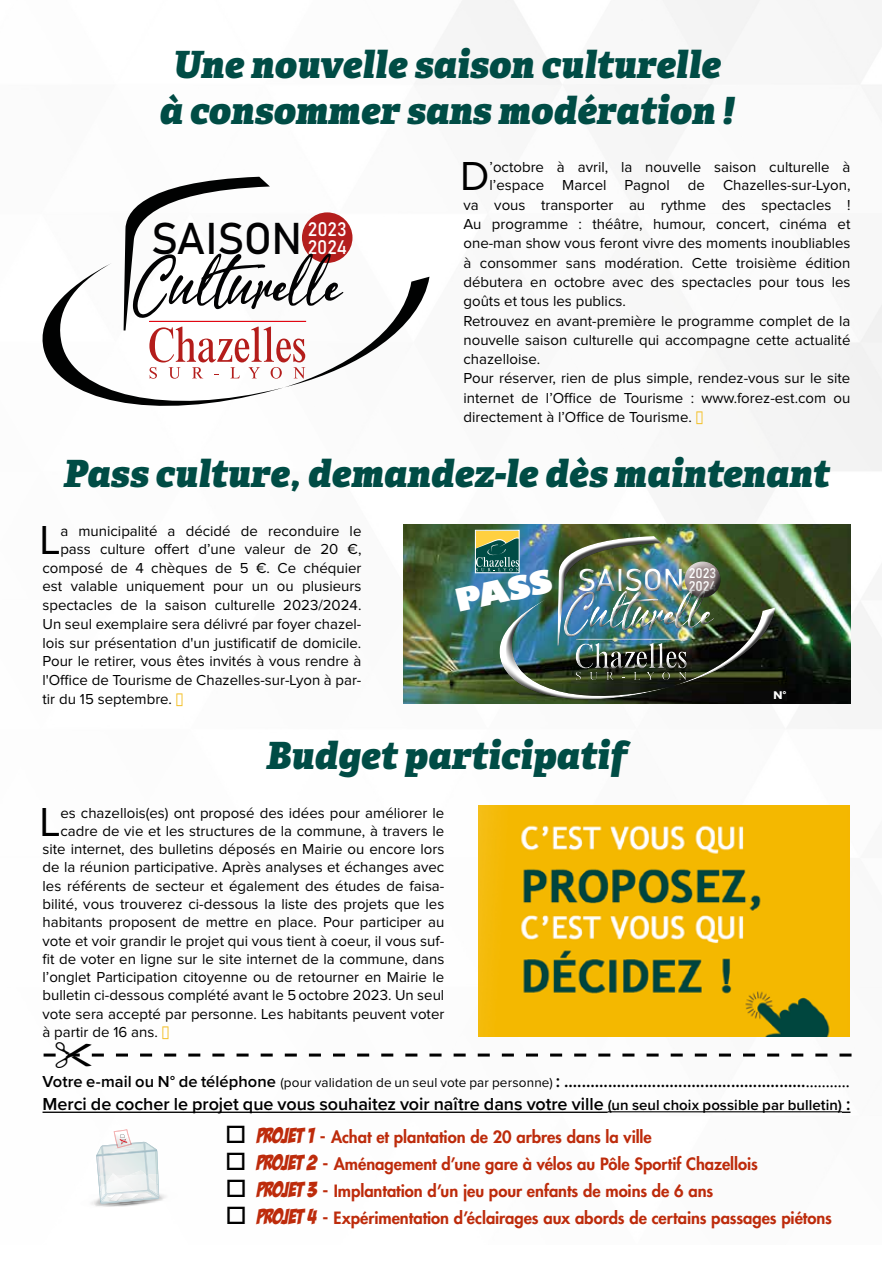
<style>
.page{position:relative;width:893px;height:1263px;background:#fff}
.page>*{position:absolute;margin:0;border:0;box-sizing:border-box;transform-origin:0 0}
.t1{font:105.75px "Jolly DEMO";color:#020203}
.t2{font:75.3px "Jolly DEMO";color:#fff}
.t3{font:43.95px "Bahnschrift";letter-spacing:-.01em;color:#020203}
.t4{font:42px "Proxima Nova";color:#000}
.t5{font:italic 800 37.5px/45.8px "Adelle";color:#004c45;text-align:center}
.t6{font:31.35px "Bahnschrift";letter-spacing:-.01em;color:#fff}
.t7{font:800 30.75px "Gill Sans";color:#fff}
.t8{font:19.35px/18.1px "Bahnschrift";letter-spacing:-.005em;color:#fff;scale:.95 1}
.t9{font:600 18px/22.5px "Proxima Nova";letter-spacing:-.005em;color:#000}
.t10{font:800 16.5px "Futura LT";color:#bd2b0b}
.t11{font:15px "Proxima Nova";color:#000}
.t12{font:13.8px/12.9px "Bahnschrift";letter-spacing:-.005em;color:#fff;scale:.95 1}
.t13{font:700 10.2px "Futura LT";color:#fff}
.s1{color:#f3bd1e}
.s2{font-size:16.5px}
.s3{font-weight:400;font-size:13.5px}
.s4{font-family:"Futura LT";font-weight:400}
.s5{font-size:15px}
.s6{color:#000}
.s7{font-family:"Bada Boom BB";font-weight:400;font-size:21px}
.s8{font-size:18px}
</style>
<div class="page">
<img style="left:42px;top:0;width:839px;height:1113px">
<svg style="left:43px;top:177px;width:386px;height:229px"></svg>
<img style="left:403px;top:524px;width:447px;height:179px">
<div style="left:498px;top:537px;width:285px;height:166px;background:#000;opacity:.75"></div>
<img style="left:476px;top:531px;width:299px;height:172px">
<div style="left:475px;top:530px;width:45px;height:43px;border:1px solid #fff"></div>
<svg style="left:403px;top:715px;width:6px;height:14px"></svg>
<svg style="left:852px;top:724px;width:4px;height:5px"></svg>
<img style="left:478px;top:806px;width:372px;height:231px">
<hr style="left:43px;top:1111px;width:565px;height:2px;background:#000">
<hr style="left:608px;top:1111px;width:234px;height:1px;background:#000">
<svg style="left:842px;top:1111px;width:8px;height:2px"></svg>
<img style="left:93px;top:1193px;width:73px;height:13px">
<svg style="left:96px;top:1129px;width:64px;height:75px"></svg>
<svg style="left:44px;top:1041px;width:807px;height:26px"></svg>
<h3 class="t5" style="left:159px;top:42px;width:576px">Une nouvelle saison culturelle à consommer sans modération !</h3>
<h3 class="t4" style="left:460px;top:153px;width:31px">D</h3>
<p class="t11" style="left:490px;top:159px;width:362px">’octobre à avril, la nouvelle saison culturelle à</p>
<p class="t11" style="left:490px;top:177px;width:362px">l’espace Marcel Pagnol de Chazelles-sur-Lyon,</p>
<p class="t11" style="left:463px;top:196px;width:388px">va vous transporter au rythme des spectacles !</p>
<p class="t11" style="left:463px;top:216px;width:388px">Au programme : théâtre, humour, concert, cinéma et</p>
<p class="t11" style="left:463px;top:235px;width:388px">one-man show vous feront vivre des moments inoubliables</p>
<p class="t11" style="left:463px;top:254px;width:388px">à consommer sans modération. Cette troisième édition</p>
<p class="t11" style="left:463px;top:274px;width:388px">débutera en octobre avec des spectacles pour tous les</p>
<p class="t11" style="left:463px;top:293px;width:164px">goûts et tous les publics.</p>
<p class="t11" style="left:463px;top:312px;width:388px">Retrouvez en avant-première le programme complet de la</p>
<p class="t11" style="left:463px;top:331px;width:388px">nouvelle saison culturelle qui accompagne cette actualité</p>
<p class="t11" style="left:463px;top:351px;width:78px">chazelloise.</p>
<p class="t11" style="left:463px;top:370px;width:388px">Pour réserver, rien de plus simple, rendez-vous sur le site</p>
<p class="t11" style="left:463px;top:389px;width:388px">internet de l’Office de Tourisme : www.forez-est.com ou</p>
<p class="t11" style="left:463px;top:409px;width:241px">directement à l’Office de Tourisme. <span class="s1">■</span></p>
<h3 class="t3" style="left:151px;top:205px;width:153px">SAISON</h3>
<p class="t8" style="left:308px;top:218px;width:43px">2023<br>2024</p>
<h1 class="t1" style="left:133px;top:246px;width:210px">Culturelle</h1>
<h3 class="t5" style="left:63px;top:451px;width:768px">Pass culture, demandez-le dès maintenant</h3>
<h3 class="t4" style="left:40px;top:517px;width:22px">L</h3>
<p class="t11" style="left:60px;top:523px;width:303px">a municipalité a décidé de reconduire le</p>
<p class="t11" style="left:60px;top:541px;width:303px">pass culture offert d’une valeur de 20 €,</p>
<p class="t11" style="left:43px;top:559px;width:320px">composé de 4 chèques de 5 €. Ce chéquier</p>
<p class="t11" style="left:43px;top:578px;width:320px">est valable uniquement pour un ou plusieurs</p>
<p class="t11" style="left:43px;top:597px;width:320px">spectacles de la saison culturelle 2023/2024.</p>
<p class="t11" style="left:43px;top:615px;width:320px">Un seul exemplaire sera délivré par foyer chazel-</p>
<p class="t11" style="left:43px;top:634px;width:320px">lois sur présentation d'un justificatif de domicile.</p>
<p class="t11" style="left:43px;top:653px;width:320px">Pour le retirer, vous êtes invités à vous rendre à</p>
<p class="t11" style="left:43px;top:671px;width:320px">l'Office de Tourisme de Chazelles-sur-Lyon à par-</p>
<p class="t11" style="left:43px;top:690px;width:142px">tir du 15 septembre. <span class="s1">■</span></p>
<h3 class="t5" style="left:266px;top:733px;width:362px">Budget participatif</h3>
<h3 class="t4" style="left:40px;top:798px;width:22px">L</h3>
<p class="t11" style="left:60px;top:804px;width:385px">es chazellois(es) ont proposé des idées pour améliorer le</p>
<h3 class="t6" style="left:577px;top:556px;width:109px">SAISON</h3>
<p class="t12" style="left:689px;top:566px;width:31px">2023<br>2024</p>
<h2 class="t2" style="left:564px;top:586px;width:150px">Culturelle</h2>
<h3 class="t7" style="left:452px;top:582px;width:100px;rotate:-12deg">PASS</h3>
<p class="t13" style="left:773px;top:688px;width:15px">N°</p>
<p class="t11" style="left:60px;top:822px;width:385px">cadre de vie et les structures de la commune, à travers le</p>
<p class="t11" style="left:43px;top:841px;width:403px">site internet, des bulletins déposés en Mairie ou encore lors</p>
<p class="t11" style="left:43px;top:859px;width:403px">de la réunion participative. Après analyses et échanges avec</p>
<p class="t11" style="left:43px;top:877px;width:403px">les référents de secteur et également des études de faisa-</p>
<p class="t11" style="left:43px;top:895px;width:403px">bilité, vous trouverez ci-dessous la liste des projets que les</p>
<p class="t11" style="left:43px;top:914px;width:403px">habitants proposent de mettre en place. Pour participer au</p>
<p class="t11" style="left:43px;top:932px;width:403px">vote et voir grandir le projet qui vous tient à coeur, il vous suf-</p>
<p class="t11" style="left:43px;top:950px;width:403px">fit de voter en ligne sur le site internet de la commune, dans</p>
<p class="t11" style="left:43px;top:969px;width:403px">l’onglet Participation citoyenne ou de retourner en Mairie le</p>
<p class="t11" style="left:43px;top:987px;width:403px">bulletin ci-dessous complété avant le 5octobre 2023. Un seul</p>
<p class="t11" style="left:43px;top:1005px;width:403px">vote sera accepté par personne. Les habitants peuvent voter</p>
<p class="t11" style="left:43px;top:1024px;width:128px">à partir de 16 ans. <span class="s1">■</span></p>
<p class="t9" style="left:43px;top:1069px;width:809px"><span class="s2">Votre e-mail ou N° de téléphone</span> <span class="s3">(pour validation de un seul vote par personne)</span> : .......................................................<span class="s4">...........<br></span>Merci de cocher le projet que vous souhaitez voir naître dans votre ville <span class="s5">(un seul choix possible par bulletin)</span> :</p>
<p class="t10" style="left:225px;top:1125px;width:428px"><span class="s6">□</span> <span class="s7">PROJET 1</span> <span class="s8">-</span> Achat et plantation de 20 arbres dans la ville</p>
<p class="t10" style="left:225px;top:1152px;width:534px"><span class="s6">□</span> <span class="s7">PROJET 2</span> <span class="s8">-</span> Aménagement d’une gare à vélos au Pôle Sportif Chazellois</p>
<p class="t10" style="left:225px;top:1179px;width:489px"><span class="s6">□</span> <span class="s7">PROJET 3</span> <span class="s8">-</span> Implantation d’un jeu pour enfants de moins de 6 ans</p>
<p class="t10" style="left:225px;top:1206px;width:608px"><span class="s6">□</span> <span class="s7">PROJET 4</span> <span class="s8">-</span> Expérimentation d’éclairages aux abords de certains passages piétons</p>
</div>
